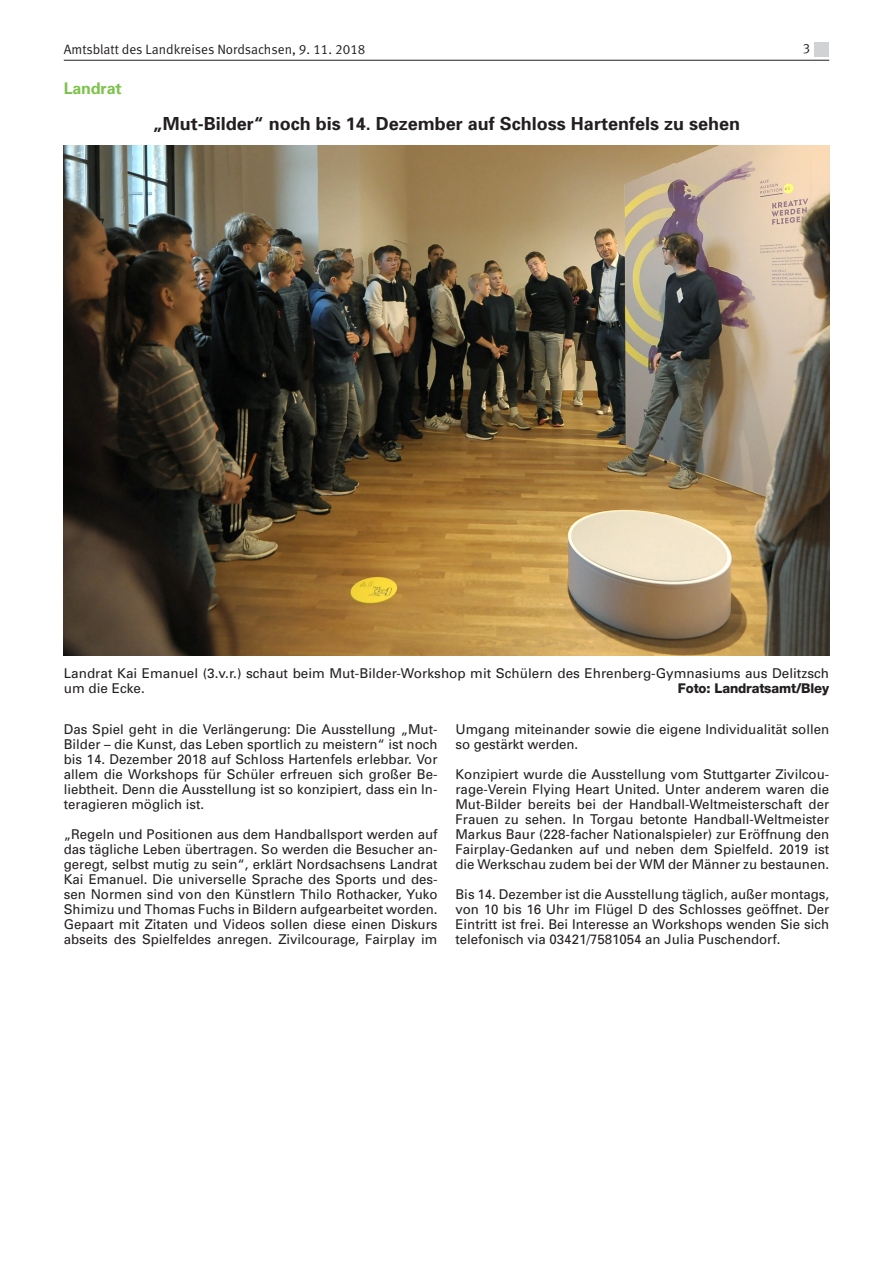
<style>
.page{position:relative;width:893px;height:1263px;background:#fff}
.page>*{position:absolute;margin:0;border:0;box-sizing:border-box;transform-origin:0 0}
.t1{font:700 18px "Univers";color:#231f20}
.t2{font:700 16.05px "Univers";letter-spacing:-.01em;color:#7dc34e}
.t3{font:13.5px/15px "Univers";color:#231f20;text-align:justify}
.t4{font:13.5px "Meta Normal LF";color:#231f20}
.t5{font:800 13.5px "Helvetica Neue";letter-spacing:-.01em;color:#231f20}
</style>
<div class="page">
<hr style="left:64px;top:60px;width:765px;height:1px;background:#231f20">
<div style="left:814px;top:43px;width:15px;height:14px;background:#d1d2d4"></div>
<img style="left:64px;top:145px;width:765px;height:511px">
<p class="t4" style="left:64px;top:41px;width:303px">Amtsblatt des Landkreises Nordsachsen, 9. 11. 2018</p>
<p class="t4" style="left:803px;top:41px;width:9px">3</p>
<p class="t2" style="left:64px;top:78px;width:59px">Landrat</p>
<h1 class="t1" style="left:153px;top:112px;width:589px">„Mut-Bilder“ noch bis 14. Dezember auf Schloss Hartenfels zu sehen</h1>
<p class="t3" style="left:64px;top:665px;width:767px">Landrat Kai Emanuel (3.v.r.) schaut beim Mut-Bilder-Workshop mit Schülern des Ehrenberg-Gymnasiums aus Delitzsch um die Ecke.</p>
<p class="t5" style="left:678px;top:680px;width:153px">Foto: Landratsamt/Bley</p>
<p class="t3" style="left:64px;top:721px;width:375px">Das Spiel geht in die Verlängerung: Die Ausstellung „Mut-Bilder – die Kunst, das Leben sportlich zu meistern“ ist noch bis 14. Dezember 2018 auf Schloss Hartenfels erlebbar. Vor allem die Workshops für Schüler erfreuen sich großer Be&shy;liebtheit. Denn die Ausstellung ist so konzipiert, dass ein In&shy;teragieren möglich ist.</p>
<p class="t3" style="left:64px;top:826px;width:375px">„Regeln und Positionen aus dem Handballsport werden auf das tägliche Leben übertragen. So werden die Besucher an&shy;geregt, selbst mutig zu sein“, erklärt Nordsachsens Landrat Kai Emanuel. Die universelle Sprache des Sports und des&shy;sen Normen sind von den Künstlern Thilo Rothacker, Yuko Shimizu und Thomas Fuchs in Bildern aufgearbeitet worden.<br>Gepaart mit Zitaten und Videos sollen diese einen Diskurs abseits des Spielfeldes anregen. Zivilcourage, Fairplay im</p>
<p class="t3" style="left:455px;top:721px;width:375px">Umgang miteinander sowie die eigene Individualität sollen so gestärkt werden.</p>
<p class="t3" style="left:455px;top:766px;width:375px">Konzipiert wurde die Ausstellung vom Stuttgarter Zivilcou&shy;rage-Verein Flying Heart United. Unter anderem waren die Mut-Bilder bereits bei der Handball-Weltmeisterschaft der Frauen zu sehen. In Torgau betonte Handball-Weltmeister Markus Baur (228-facher Nationalspieler) zur Eröffnung den Fairplay-Gedanken auf und neben dem Spielfeld. 2019 ist die Werkschau zudem bei der WM der Männer zu bestaunen.</p>
<p class="t3" style="left:455px;top:886px;width:375px">Bis 14. Dezember ist die Ausstellung täglich, außer montags, von 10 bis 16 Uhr im Flügel D des Schlosses geöffnet. Der Eintritt ist frei. Bei Interesse an Workshops wenden Sie sich telefonisch via 03421/7581054 an Julia Puschendorf.</p>
</div>
